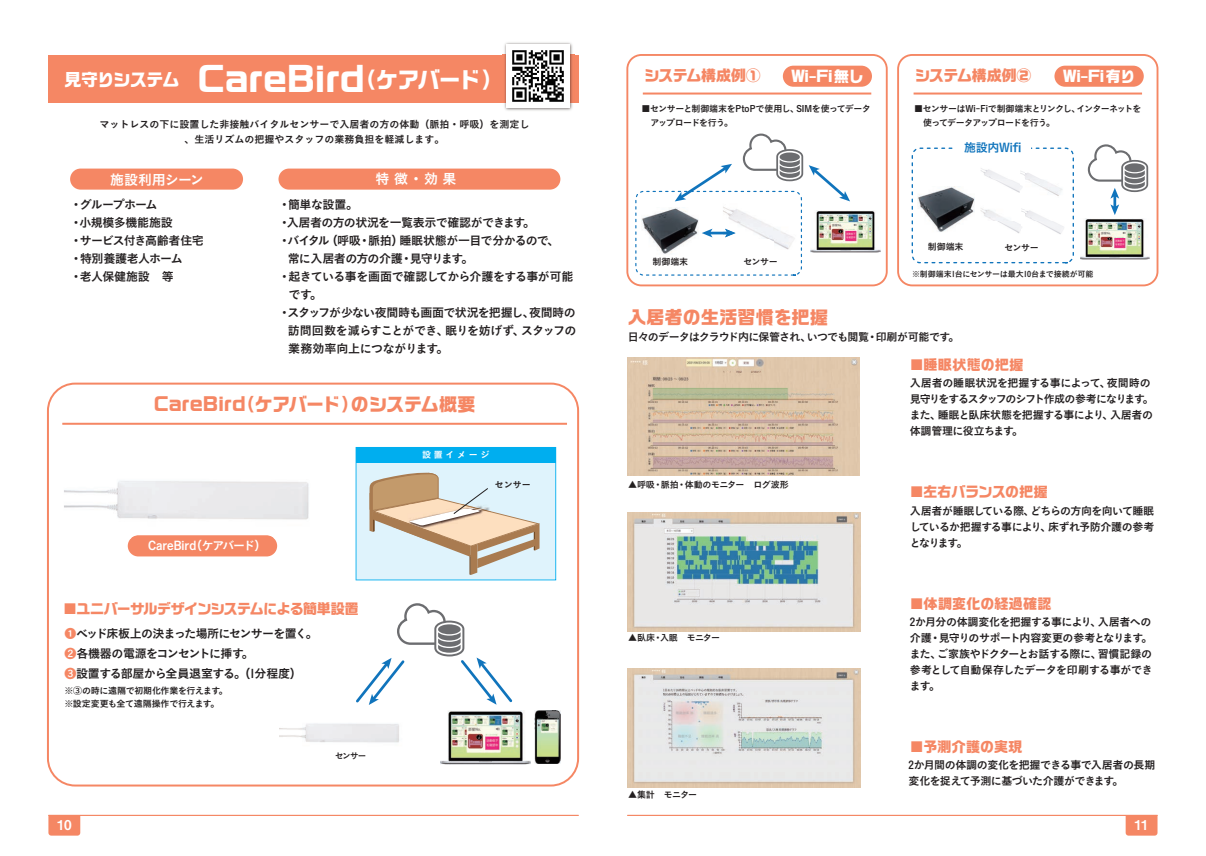
<style>
.page{position:relative;width:1206px;height:856px;background:#fff}
.page>*{position:absolute;margin:0;border:0;box-sizing:border-box;transform-origin:0 0}
.t1{font:700 33px "Ro G San Srf Std";letter-spacing:-.01em;color:#fff}
.t2{font:700 18px "Ro G San Srf Std";letter-spacing:.005em;color:#f58764}
.t3{font:700 15px "Ro G San Srf Std";letter-spacing:-.01em;color:#f58764}
.t4{font:700 15px "Ro G San Srf Std";letter-spacing:-.05em;color:#fff}
.t5{font:700 14px "Ro G San Srf Std";letter-spacing:-.045em;color:#f58764}
.t6{font:700 14px "Ro G San Srf Std";letter-spacing:.015em;color:#f58764}
.t7{font:700 14px "Ro G San Srf Std";letter-spacing:-.01em;color:#f58764}
.t8{font:700 14px "Ro G San Srf Std";letter-spacing:.02em;color:#f58764}
.t9{font:14px "Koburina Go Std N W6";letter-spacing:-.035em;color:#fff}
.t10{font:14px "Koburina Go Std N W6";letter-spacing:-.01em;color:#fff}
.t11{font:13.6px "Midashi Go Pro MB31";color:#fff}
.t12{font:12px/18px "Koburina Go Std N W6";letter-spacing:-.05em;color:#231f20}
.t13{font:12px "Koburina Go Std N W6";letter-spacing:-.07em;color:#231f20}
.t14{font:12px "Koburina Go Std N W6";color:#fff}
.t15{font:12px "Koburina Go Std N W6";letter-spacing:-.025em;color:#231f20}
.t16{font:12px "Koburina Go Std N W6";letter-spacing:-.025em;color:#1074bc}
.t17{font:11px/16px "Koburina Go Std N W6";letter-spacing:-.055em;color:#231f20}
.t18{font:11px/16px "Koburina Go Std N W6";letter-spacing:-.035em;color:#231f20}
.t19{font:10px/14.7px "Koburina Go Std N W6";color:#231f20;text-align:center}
.t20{font:9px/13px "Koburina Go Std N W6";letter-spacing:-.045em;color:#231f20}
.t21{font:9px/14px "Koburina Go Std N W6";letter-spacing:-.075em;color:#231f20}
.t22{font:9px "Koburina Go Std N W6";letter-spacing:.3em;color:#fff}
.t23{font:8.5px "Koburina Go Std N W6";color:#231f20}
.t24{font:8px "Koburina Go Std N W6";letter-spacing:-.03em;color:#231f20}
.s1{font-size:22px}
.s2{font-family:"Koz Go Pr 6 N";color:#f58764}
.s3{color:#f58764}
</style>
<div class="page">
<svg style="left:48px;top:815px;width:32px;height:20px"></svg>
<svg style="left:1125px;top:815px;width:32px;height:20px"></svg>
<div style="left:48px;top:55px;width:530px;height:48px;background:#f58764"></div>
<hr style="left:62px;top:422px;width:505px;height:2px;background:#f58764">
<hr style="left:913px;top:92px;width:229px;height:2px;background:#f58764">
<div style="left:47px;top:382px;width:532px;height:404px;border:2px solid #f58764;border-radius:27px"></div>
<div style="left:70px;top:168px;width:173px;height:21px;background:#f58764;border-radius:11px"></div>
<div style="left:128px;top:535px;width:149px;height:21px;background:#f58764;border-radius:11px"></div>
<div style="left:278px;top:168px;width:282px;height:21px;background:#f58764;border-radius:11px"></div>
<svg style="left:626px;top:54px;width:262px;height:232px"></svg>
<div style="left:897px;top:54px;width:261px;height:232px;border:2px solid #f58764;border-radius:14px"></div>
<div style="left:1054px;top:66px;width:90px;height:21px;background:#f58764;border-radius:11px"></div>
<hr style="left:48px;top:814px;width:531px;height:1px;background:#f58764">
<hr style="left:627px;top:814px;width:530px;height:1px;background:#f58764">
<img style="left:64px;top:481px;width:245px;height:39px">
<img style="left:131px;top:535px;width:143px;height:3px">
<img style="left:279px;top:723px;width:120px;height:20px">
<img style="left:534px;top:710px;width:27px;height:53px">
<img style="left:441px;top:710px;width:90px;height:54px">
<img style="left:850px;top:210px;width:30px;height:42px">
<img style="left:1080px;top:218px;width:69px;height:42px">
<svg style="left:911px;top:147px;width:163px;height:117px"></svg>
<img style="left:502px;top:42px;width:72px;height:69px">
<img style="left:502px;top:55px;width:72px;height:48px">
<img style="left:507px;top:45px;width:63px;height:63px">
<img style="left:627px;top:357px;width:233px;height:118px">
<img style="left:627px;top:512px;width:233px;height:119px">
<img style="left:627px;top:668px;width:233px;height:119px">
<svg style="left:356px;top:447px;width:200px;height:133px;background:#bdd4d6"></svg>
<svg style="left:356px;top:603px;width:157px;height:101px"></svg>
<svg style="left:635px;top:132px;width:215px;height:144px"></svg>
<svg style="left:1087px;top:144px;width:62px;height:71px"></svg>
<div style="left:954px;top:136px;width:77px;height:24px;background:#fff"></div>
<h1 class="t1" style="left:65px;top:57px;width:440px"><sup>見守りシステム</sup> CareBird<span class="s1">（ケアバード）</span></h1>
<p class="t19" style="left:99px;top:117px;width:432px">マットレスの下に設置した非接触バイタルセンサーで入居者の方の体動（脈拍・呼吸）を測定し、生活リズムの把握やスタッフの業務負担を軽減します。</p>
<p class="t9" style="left:110px;top:169px;width:95px">施設利用シーン</p>
<p class="t10" style="left:376px;top:167px;width:82px">特徴・効果</p>
<p class="t12" style="left:70px;top:195px;width:135px">・グループホーム<br>・小規模多機能施設<br>・サービス付き高齢者住宅・特別養護老人ホーム<br>・老人保健施設　等</p>
<p class="t12" style="left:278px;top:195px;width:81px">・簡単な設置。</p>
<p class="t12" style="left:278px;top:213px;width:258px">・入居者の方の状況を一覧表示で確認ができます。</p>
<p class="t12" style="left:278px;top:231px;width:283px">・バイタル（呼吸・脈拍）睡眠状態が一目で分かるので、</p>
<p class="t13" style="left:288px;top:249px;width:187px">常に入居者の方の介護・見守ります。</p>
<p class="t12" style="left:278px;top:267px;width:297px">・起きている事を画面で確認してから介護をする事が可能</p>
<p class="t12" style="left:288px;top:285px;width:35px">です。</p>
<p class="t12" style="left:278px;top:303px;width:299px">・スタッフが少ない夜間時も画面で状況を把握し、夜間時の</p>
<p class="t12" style="left:288px;top:321px;width:290px">訪問回数を減らすことができ、眠りを妨げず、スタッフの</p>
<p class="t15" style="left:288px;top:339px;width:156px">業務効率向上につながります｡</p>
<h2 class="t2" style="left:154px;top:391px;width:323px">CareBird（ケアバード）のシステム概要</h2>
<p class="t22" style="left:422px;top:448px;width:69px">設置イメージ</p>
<p class="t14" style="left:148px;top:536px;width:120px">CareBird（ケアバード）</p>
<p class="t5" style="left:63px;top:598px;width:297px">■ユニバーサルデザインシステムによる簡単設置</p>
<p class="t12" style="left:64px;top:623px;width:255px;line-height:20px"><span class="s2">❶</span>ベッド床板上の決まった場所にセンサーを置く。<br><span class="s3">❷</span>各機器の電源をコンセントに挿す。<br><span class="s3">❸</span>設置する部屋から全員退室する。（1分程度）</p>
<p class="t20" style="left:64px;top:684px;width:165px">※③の時に遠隔で初期化作業を行えます。※設定変更も全て遠隔操作で行えます。</p>
<p class="t23" style="left:335px;top:748px;width:33px">センサー</p>
<p class="t20" style="left:495px;top:478px;width:37px">センサー</p>
<p class="t3" style="left:644px;top:65px;width:118px">システム構成例①</p>
<p class="t3" style="left:915px;top:65px;width:118px">システム構成例②</p>
<p class="t4" style="left:791px;top:66px;width:74px">Wi-Fi無し</p>
<p class="t4" style="left:1063px;top:66px;width:74px">Wi-Fi有り</p>
<p class="t20" style="left:641px;top:102px;width:231px;line-height:14px">■センサーと制御端末をPtoPで使用し、SIMを使ってデータ　アップロードを行う。</p>
<p class="t21" style="left:914px;top:102px;width:229px">■センサーはWi-Fiで制御端末とリンクし、インターネットを　使ってデータアップロードを行う。</p>
<p class="t20" style="left:652px;top:255px;width:37px">制御端末</p>
<p class="t20" style="left:744px;top:255px;width:36px">センサー</p>
<h2 class="t2" style="left:628px;top:305px;width:202px">入居者の生活習慣を把握</h2>
<p class="t16" style="left:964px;top:139px;width:59px">施設内Wifi</p>
<p class="t20" style="left:928px;top:240px;width:37px">制御端末</p>
<p class="t20" style="left:1004px;top:241px;width:36px">センサー</p>
<p class="t24" style="left:912px;top:267px;width:183px">※制御端末1台にセンサーは最大10台まで接続が可能</p>
<p class="t17" style="left:628px;top:329px;width:333px">日々のデータはクラウド内に保管され、いつでも閲覧・印刷が可能です。</p>
<p class="t20" style="left:628px;top:477px;width:162px">▲呼吸・脈拍・体動のモニター　ログ波形</p>
<p class="t20" style="left:628px;top:631px;width:93px">▲臥床・入眠　モニター</p>
<p class="t20" style="left:628px;top:787px;width:70px">▲集計　モニター</p>
<p class="t8" style="left:910px;top:355px;width:115px">■睡眠状態の把握</p>
<p class="t17" style="left:910px;top:375px;width:246px">入居者の睡眠状況を把握する事によって、夜間時の見守りをするスタッフのシフト作成の参考になります。また、睡眠と臥床状態を把握する事により、入居者の体調管理に役立ちます。</p>
<p class="t7" style="left:910px;top:482px;width:139px">■左右バランスの把握</p>
<p class="t17" style="left:910px;top:502px;width:246px;text-align:justify">入居者が睡眠している際、どちらの方向を向いて睡眠しているか把握する事により、床ずれ予防介護の参考となります。</p>
<p class="t6" style="left:910px;top:594px;width:143px">■体調変化の経過確認</p>
<p class="t18" style="left:910px;top:614px;width:244px">2か月分の体調変化を把握する事により、入居者への介護・見守りのサポート内容変更の参考となります。また、ご家族やドクターとお話する際に、習慣記録の参考として自動保存したデータを印刷する事ができます。</p>
<p class="t6" style="left:910px;top:737px;width:114px">■予測介護の実現</p>
<p class="t17" style="left:909px;top:757px;width:248px">2か月間の体調の変化を把握できる事で入居者の長期変化を捉えて予測に基づいた介護ができます。</p>
<p class="t11" style="left:57px;top:813px;width:16px">10</p>
<p class="t11" style="left:1134px;top:813px;width:16px">11</p>
</div>
